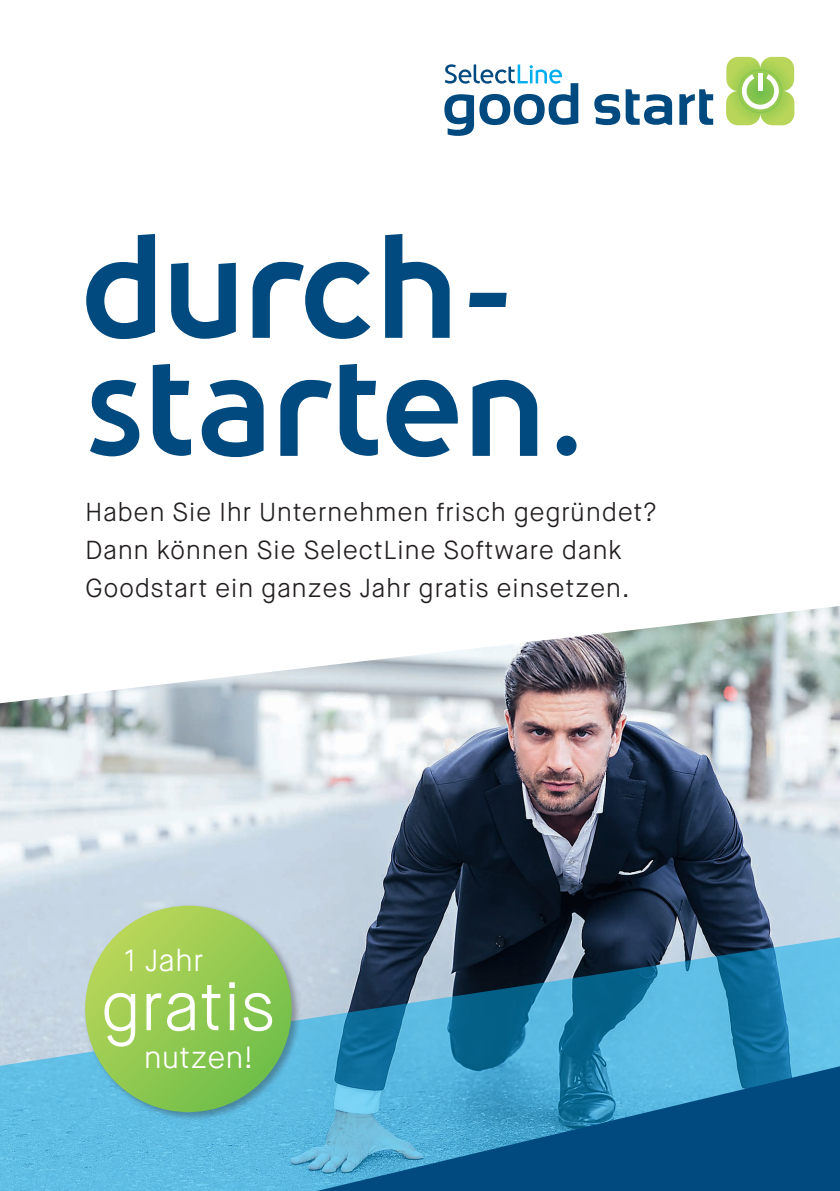
<style>
.page{position:relative;width:840px;height:1191px;background:#fff}
.page>*{position:absolute;margin:0;border:0;box-sizing:border-box;transform-origin:0 0}
.Headline{font:700 134px/118px "Nevo";letter-spacing:-.005em;color:#004a7f}
.Headline-2{font:300 68.4px "Maison Neue";letter-spacing:-.01em;color:#fff}
.Headline-3{font:300 30.6px "Maison Neue";color:#fff}
.t1{font:300 26px/38px "Maison Neue";letter-spacing:.02em;color:#231f20}
</style>
<div class="page">
<img style="left:0;top:606px;width:839px;height:327px">
<svg style="left:0;top:933px;width:839px;height:258px;background:#569bbc"></svg>
<svg style="left:316px;top:1066px;width:523px;height:125px;background:#2679a7"></svg>
<svg style="left:726px;top:57px;width:68px;height:68px;background:#b6d872"></svg>
<div style="left:757px;top:73px;width:5px;height:18px;background:#fff"></div>
<div style="left:738px;top:70px;width:43px;height:43px;border:1px solid #6dbe4b;border-radius:50%"></div>
<svg style="left:594px;top:89px;width:77px;height:36px"></svg>
<svg style="left:679px;top:89px;width:33px;height:36px"></svg>
<svg style="left:444px;top:64px;width:134px;height:72px"></svg>
<div style="left:83px;top:903px;width:219px;height:219px;background:#231f20;opacity:.35"></div>
<svg style="left:85px;top:905px;width:206px;height:207px;background:#94ca52"></svg>
<p class="Headline" style="left:81px;top:228px;width:506px">durch&shy;starten.</p>
<p class="t1" style="left:85px;top:493px;width:572px">Haben Sie Ihr Unternehmen frisch gegründet?<br>Dann können Sie SelectLine Software dank</p>
<p class="t1" style="left:85px;top:569px;width:546px">Goodstart ein ganzes Jahr gratis einsetzen.</p>
<p class="Headline-3" style="left:123px;top:941px;width:82px">1 Jahr</p>
<p class="Headline-2" style="left:101px;top:963px;width:176px">gratis</p>
<p class="Headline-3" style="left:144px;top:1038px;width:111px">nutzen!</p>
</div>
